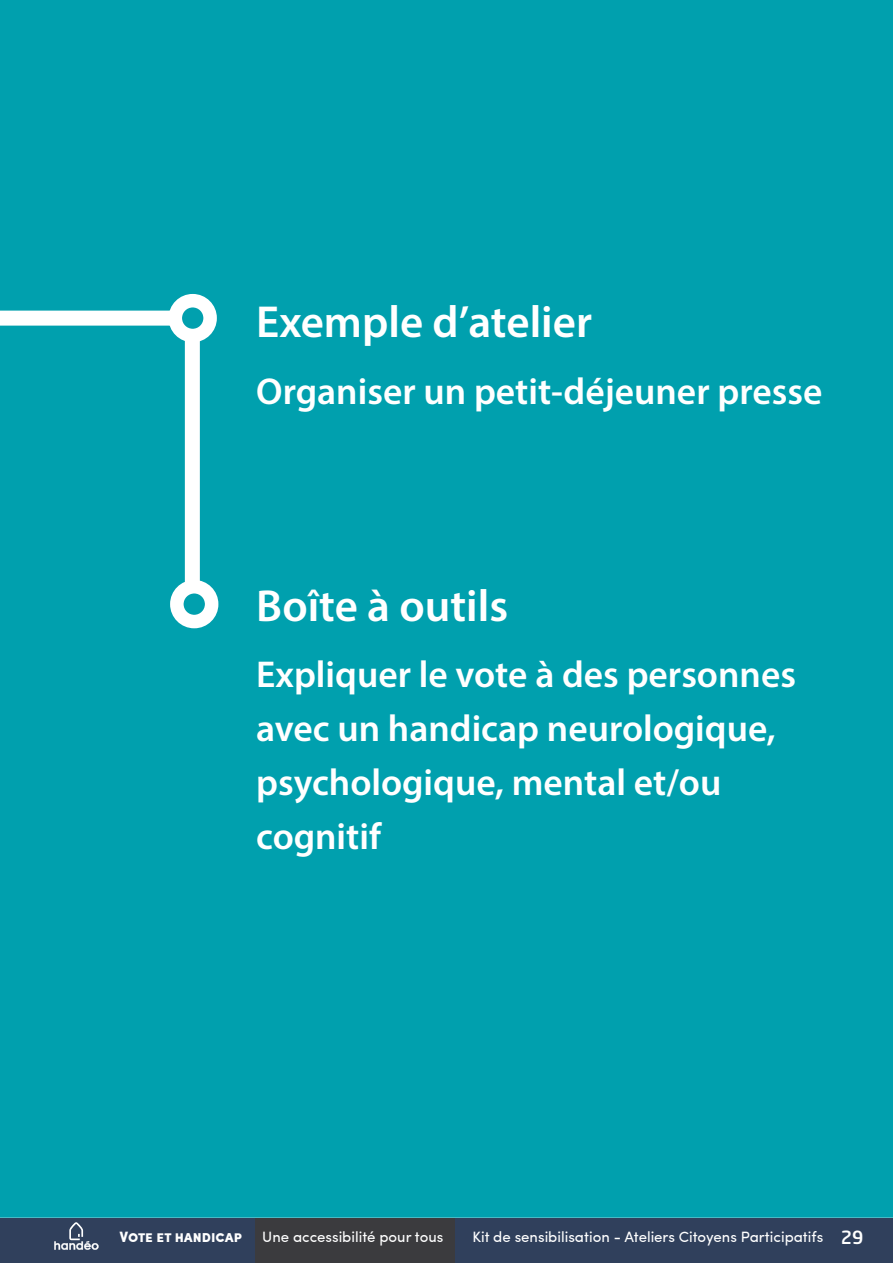
<style>
.page{position:relative;width:893px;height:1263px;background:#fff}
.page>*{position:absolute;margin:0;border:0;box-sizing:border-box;transform-origin:0 0}
.t1{font:600 45px "Myriad Pro";color:#fff}
.t2{font:600 37.5px/54px "Myriad Pro";color:#fff}
.t3{font:15px "Sofia Pro";color:#fff}
.t4{font:900 15px "Sofia Pro";color:#fff}
.s1{font-family:"Neo Sans Std Medium TR";font-size:18px}
</style>
<div class="page">
<div style="left:0;top:1218px;width:893px;height:45px;background:#30405c"></div>
<div style="left:255px;top:1218px;width:200px;height:45px;background:#3b3b3e"></div>
<svg style="left:54px;top:1222px;width:45px;height:28px"></svg>
<div style="left:0;top:0;width:893px;height:1218px;background:#00a0ae"></div>
<div style="left:185px;top:310px;width:15px;height:294px;background:#fff"></div>
<div style="left:0;top:311px;width:196px;height:15px;background:#fff"></div>
<div style="left:175px;top:301px;width:35px;height:34px;background:#00a0ae;border-radius:50%"></div>
<div style="left:169px;top:294px;width:48px;height:48px;border:14px solid #fff;border-radius:50%"></div>
<div style="left:177px;top:587px;width:35px;height:34px;background:#00a0ae;border-radius:50%"></div>
<div style="left:170px;top:580px;width:48px;height:48px;border:14px solid #fff;border-radius:50%"></div>
<p class="t1" style="left:256px;top:293px;width:337px">Exemple d’atelier</p>
<p class="t2" style="left:256px;top:363px;width:568px">Organiser un petit-déjeuner presse</p>
<p class="t1" style="left:256px;top:577px;width:253px">Boîte à outils</p>
<p class="t2" style="left:256px;top:647px;width:541px">Expliquer le vote à des personnes avec un handicap neurologique, psychologique, mental et/ou cognitif</p>
<p class="t4" style="left:120px;top:1225px;width:124px">Vote et handicap</p>
<p class="t3" style="left:262px;top:1226px;width:183px">Une accessibilité pour tous</p>
<p class="t3" style="left:472px;top:1226px;width:393px">Kit de sensibilisation - Ateliers Citoyens Participatifs <span class="s1">29</span></p>
</div>
